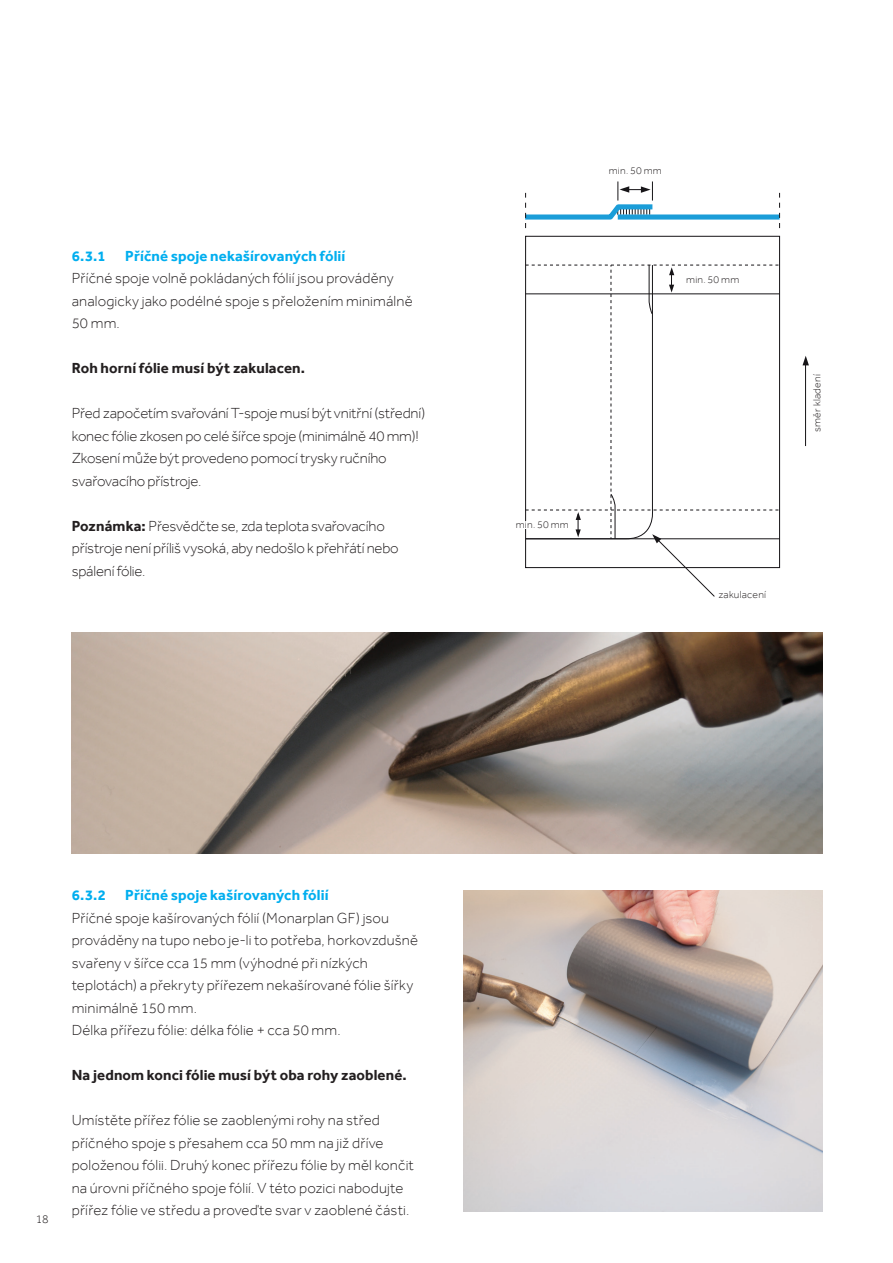
<style>
.page{position:relative;width:893px;height:1263px;background:#fff}
.page>*{position:absolute;margin:0;border:0;box-sizing:border-box;transform-origin:0 0}
.t1{font:300 15px/22.5px "Effra";letter-spacing:.005em;color:#231f20}
.t2{font:700 15px "Effra";letter-spacing:.01em;color:#231f20}
.t3{font:700 15px "Effra";letter-spacing:.01em;color:#00aeef}
.t4{font:300 12px "Effra";color:#231f20}
.t5{font:300 10.5px "Effra";letter-spacing:.025em;color:#231f20}
.s1{font-weight:700}
</style>
<div class="page">
<img style="left:463px;top:890px;width:360px;height:322px">
<img style="left:72px;top:632px;width:751px;height:222px">
<div style="left:618px;top:214px;width:162px;height:6px;background:#1b9dd8"></div>
<svg style="left:802px;top:356px;width:7px;height:9px"></svg>
<hr style="left:805px;top:359px;width:1px;height:87px;background:#171518">
<svg style="left:779px;top:193px;width:1px;height:35px"></svg>
<svg style="left:525px;top:181px;width:132px;height:47px"></svg>
<svg style="left:525px;top:265px;width:255px;height:332px"></svg>
<div style="left:678px;top:276px;width:70px;height:8px;background:#fff"></div>
<div style="left:510px;top:521px;width:64px;height:8px;background:#fff"></div>
<div style="left:718px;top:590px;width:65px;height:8px;background:#fff"></div>
<p class="t3" style="left:72px;top:247px;width:35px">6.3.1</p>
<p class="t3" style="left:125px;top:247px;width:222px">Příčné spoje nekašírovaných fólií</p>
<p class="t1" style="left:72px;top:267px;width:342px">Příčné spoje volně pokládaných fólií jsou prováděny analogicky jako podélné spoje s přeložením minimálně<br>50 mm.</p>
<p class="t2" style="left:72px;top:359px;width:235px">Roh horní fólie musí být zakulacen.</p>
<p class="t1" style="left:72px;top:402px;width:355px">Před započetímsvařováníT-spojemusí být vnitřní (střední) konec fólie zkosen pocelé šířce spoje (minimálně 40mm)!<br>Zkosenímůže být provedenopomocítrysky ručního svařovacíhopřístroje.</p>
<p class="t1" style="left:72px;top:514px;width:329px"><span class="s1">Poznámka:</span> Přesvědčte se, zda teplota svařovacího přístroje není příliš vysoká, aby nedošlok přehřátí nebo spálenífólie.</p>
<p class="t5" style="left:609px;top:164px;width:55px">min. 50 mm</p>
<p class="t5" style="left:686px;top:274px;width:55px">min. 50 mm</p>
<p class="t5" style="left:516px;top:518px;width:55px">min. 50 mm</p>
<p class="t5" style="left:718px;top:588px;width:49px">zakulacení</p>
<p class="t5" style="left:811px;top:432px;width:59px;rotate:-90deg">směr kladení</p>
<p class="t4" style="left:36px;top:1211px;width:14px">18</p>
<p class="t3" style="left:72px;top:886px;width:36px">6.3.2</p>
<p class="t3" style="left:125px;top:886px;width:205px">Příčné spoje kašírovaných fólií</p>
<p class="t1" style="left:72px;top:906px;width:348px">Příčné spoje kašírovaných fólií (Monarplan GF) jsou prováděny na tupo nebo je-li to potřeba, horkovzdušně svařeny v šířce cca 15 mm (výhodné při nízkých teplotách) a překryty přířezem nekašírované fólie šířky minimálně 150 mm.<br>Délka přířezu fólie: délka fólie + cca 50 mm.</p>
<p class="t2" style="left:72px;top:1066px;width:337px">Na jednom konci fólie musí být oba rohy zaoblené.</p>
<p class="t1" style="left:72px;top:1109px;width:344px">Umístěte přířez fólie se zaoblenými rohy na střed příčného spoje s přesahem cca 50 mm na již dříve položenou fólii. Druhý konec přířezu fólie by měl končit na úrovni příčného spoje fólií. V této pozici nabodujte přířez fólie ve středu a proveďte svar v zaoblené části.</p>
</div>
